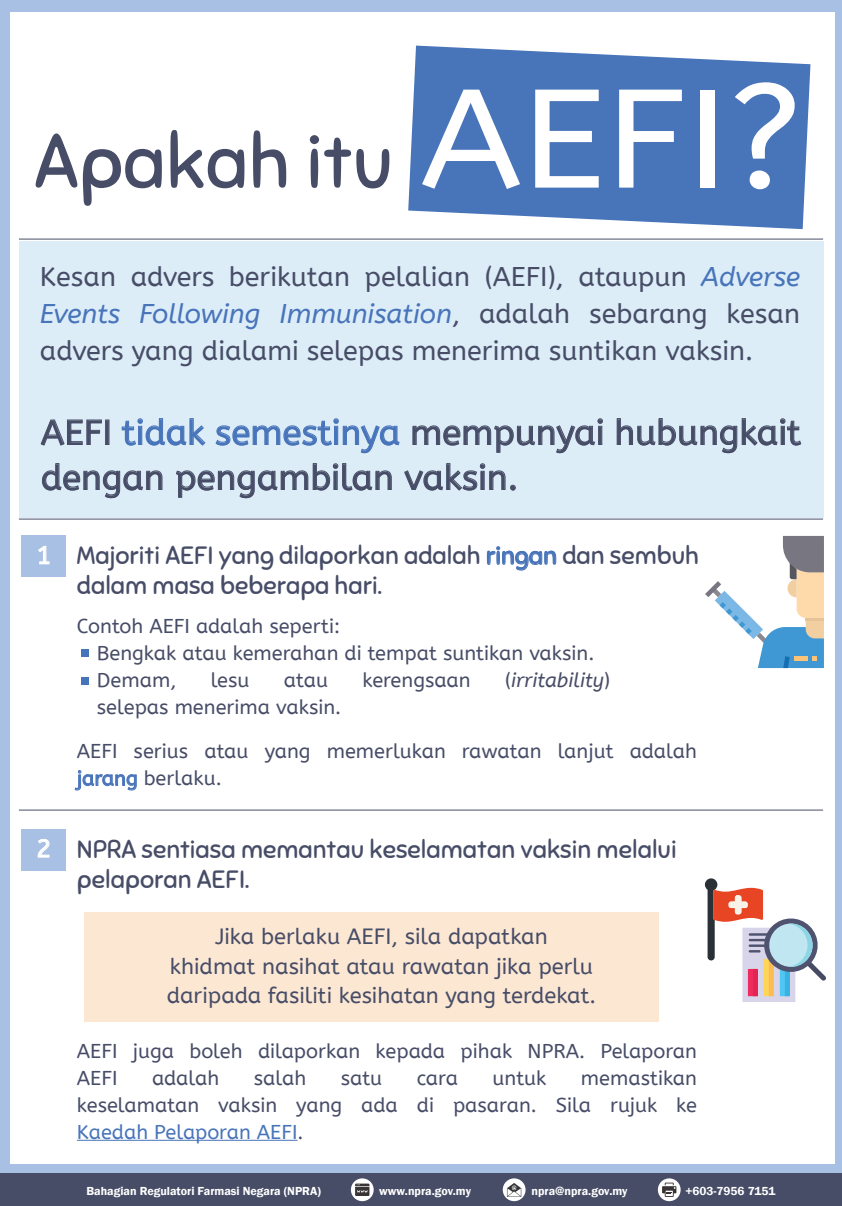
<style>
.page{position:relative;width:842px;height:1206px;background:#a7c0e3}
.page>*{position:absolute;margin:0;border:0;box-sizing:border-box;transform-origin:0 0}
.t1{font:75px "Sniglet";color:#474d67}
.t2{font:35px/45px "A Bee Zee";color:#474d67}
.t3{font:27px/37.4px "A Bee Zee";color:#474d67;text-align:justify}
.t4{font:25px/30px "Sniglet";color:#474d67}
.t5{font:25px "A Bee Zee";color:#fff;scale:1.06 1}
.t6{font:22px/29.4px "A Bee Zee";color:#474d67;text-align:center}
.t7{font:20px/27px "A Bee Zee";color:#474d67}
.t8{font:italic 20px "A Bee Zee";color:#474d67}
.t9{font:600 12px "Franklin Gothic";color:#fff}
.s1{font-family:"A Bee Zee";font-size:140px;color:#fff}
.s2{font-style:italic;color:#4874ba}
.s3{color:#4874ba}
.s4{font-style:normal}
</style>
<div class="page">
<div style="left:10px;top:12px;width:824px;height:1151px;background:#fff"></div>
<div style="left:0;top:1174px;width:842px;height:32px;background:#474d67"></div>
<div style="left:0;top:1173px;width:842px;height:33px;border:1px solid #474d67"></div>
<svg style="left:351px;top:1178px;width:23px;height:23px"></svg>
<svg style="left:658px;top:1178px;width:23px;height:23px"></svg>
<svg style="left:503px;top:1178px;width:22px;height:23px"></svg>
<hr style="left:19px;top:810px;width:804px;height:1px;background:#474d67">
<hr style="left:19px;top:519px;width:804px;height:1px;background:#474d67">
<hr style="left:19px;top:239px;width:804px;height:1px;background:#474d67">
<div style="left:19px;top:241px;width:804px;height:276px;background:#ddedf8"></div>
<svg style="left:408px;top:46px;width:402px;height:183px;background:#5d84c1"></svg>
<hr style="left:77px;top:1140px;width:221px;height:1px;background:#4874ba">
<div style="left:22px;top:536px;width:44px;height:41px;background:#a7c0e3"></div>
<svg style="left:38px;top:545px;width:12px;height:20px"></svg>
<div style="left:22px;top:829px;width:44px;height:42px;background:#a7c0e3"></div>
<svg style="left:37px;top:839px;width:13px;height:19px"></svg>
<div style="left:742px;top:928px;width:53px;height:74px;background:#d8d5ea"></div>
<svg style="left:705px;top:878px;width:121px;height:118px"></svg>
<div style="left:85px;top:912px;width:574px;height:109px;background:#fce7d3"></div>
<svg style="left:705px;top:536px;width:119px;height:132px"></svg>
<svg style="left:41px;top:419px;width:61px;height:27px"></svg>
<div style="left:105px;top:420px;width:4px;height:25px;border:1px solid #474d67"></div>
<svg style="left:122px;top:418px;width:84px;height:28px"></svg>
<svg style="left:215px;top:418px;width:185px;height:35px"></svg>
<svg style="left:412px;top:418px;width:191px;height:35px"></svg>
<svg style="left:617px;top:418px;width:184px;height:35px"></svg>
<svg style="left:42px;top:463px;width:120px;height:35px"></svg>
<svg style="left:176px;top:463px;width:216px;height:35px"></svg>
<svg style="left:404px;top:463px;width:112px;height:28px"></svg>
<div style="left:81px;top:649px;width:7px;height:8px;background:#4674ba"></div>
<div style="left:81px;top:677px;width:7px;height:8px;background:#4674ba"></div>
<svg style="left:75px;top:770px;width:62px;height:20px"></svg>
<svg style="left:487px;top:546px;width:69px;height:25px"></svg>
<h1 class="t1" style="left:34px;top:116px;width:770px">Apakah itu <span class="s1">AEFI?</span></h1>
<h3 class="t3" style="left:40px;top:258px;width:762px">Kesan advers berikutan pelalian (AEFI), ataupun <span class="s2">Adverse Events Following Immunisation</span>, adalah sebarang kesan advers yang dialami selepas menerima suntikan vaksin.</h3>
<h2 class="t2" style="left:41px;top:410px;width:761px">AEFI <span class="s3">tidak semestinya</span> mempunyai hubungkait dengan pengambilan vaksin.</h2>
<p class="t5" style="left:36px;top:541px;width:16px">1</p>
<p class="t5" style="left:36px;top:834px;width:16px">2</p>
<p class="t4" style="left:77px;top:541px;width:624px">Majoriti AEFI yang dilaporkan adalah <span class="s3">ringan</span> dan sembuh dalam masa beberapa hari.</p>
<p class="t7" style="left:97px;top:613px;width:499px;text-indent:-20px">Contoh AEFI adalah seperti:<br>Bengkak atau kemerahan di tempat suntikan vaksin.<br>Demam,</p>
<p class="t7" style="left:211px;top:667px;width:40px">lesu</p>
<p class="t7" style="left:284px;top:667px;width:46px">atau</p>
<p class="t7" style="left:362px;top:667px;width:110px">kerengsaan</p>
<p class="t8" style="left:505px;top:668px;width:107px"><span class="s4">(</span>irritability<span class="s4">)</span></p>
<p class="t7" style="left:97px;top:694px;width:246px">selepas menerima vaksin.</p>
<p class="t7" style="left:77px;top:738px;width:622px">AEFI serius atau yang memerlukan rawatan lanjut adalah <span class="s3">jarang</span> berlaku.</p>
<p class="t4" style="left:77px;top:835px;width:601px">NPRA sentiasa memantau keselamatan vaksin melalui pelaporan AEFI.</p>
<p class="t6" style="left:167px;top:922px;width:431px">Jika berlaku AEFI, sila dapatkan<br>khidmat nasihat atau rawatan jika perlu daripada fasiliti kesihatan yang terdekat.</p>
<p class="t7" style="left:77px;top:1038px;width:622px">AEFI juga boleh dilaporkan kepada pihak NPRA. Pelaporan<br>AEFI</p>
<p class="t7" style="left:77px;top:1065px;width:622px;text-align:justify;text-indent:504px">memastikan keselamatan vaksin yang ada di pasaran. Sila rujuk ke <span class="s3">Kaedah Pelaporan AEFI</span>.</p>
<p class="t7" style="left:152px;top:1065px;width:69px">adalah</p>
<p class="t7" style="left:254px;top:1065px;width:54px">salah</p>
<p class="t7" style="left:341px;top:1065px;width:43px">satu</p>
<p class="t7" style="left:417px;top:1065px;width:43px">cara</p>
<p class="t7" style="left:492px;top:1065px;width:56px">untuk</p>
<p class="t9" style="left:86px;top:1184px;width:236px">Bahagian Regulatori Farmasi Negara (NPRA)</p>
<p class="t9" style="left:379px;top:1184px;width:93px">www.npra.gov.my</p>
<p class="t9" style="left:531px;top:1184px;width:98px">npra@npra.gov.my</p>
<p class="t9" style="left:685px;top:1184px;width:92px">+603-7956 7151</p>
</div>
